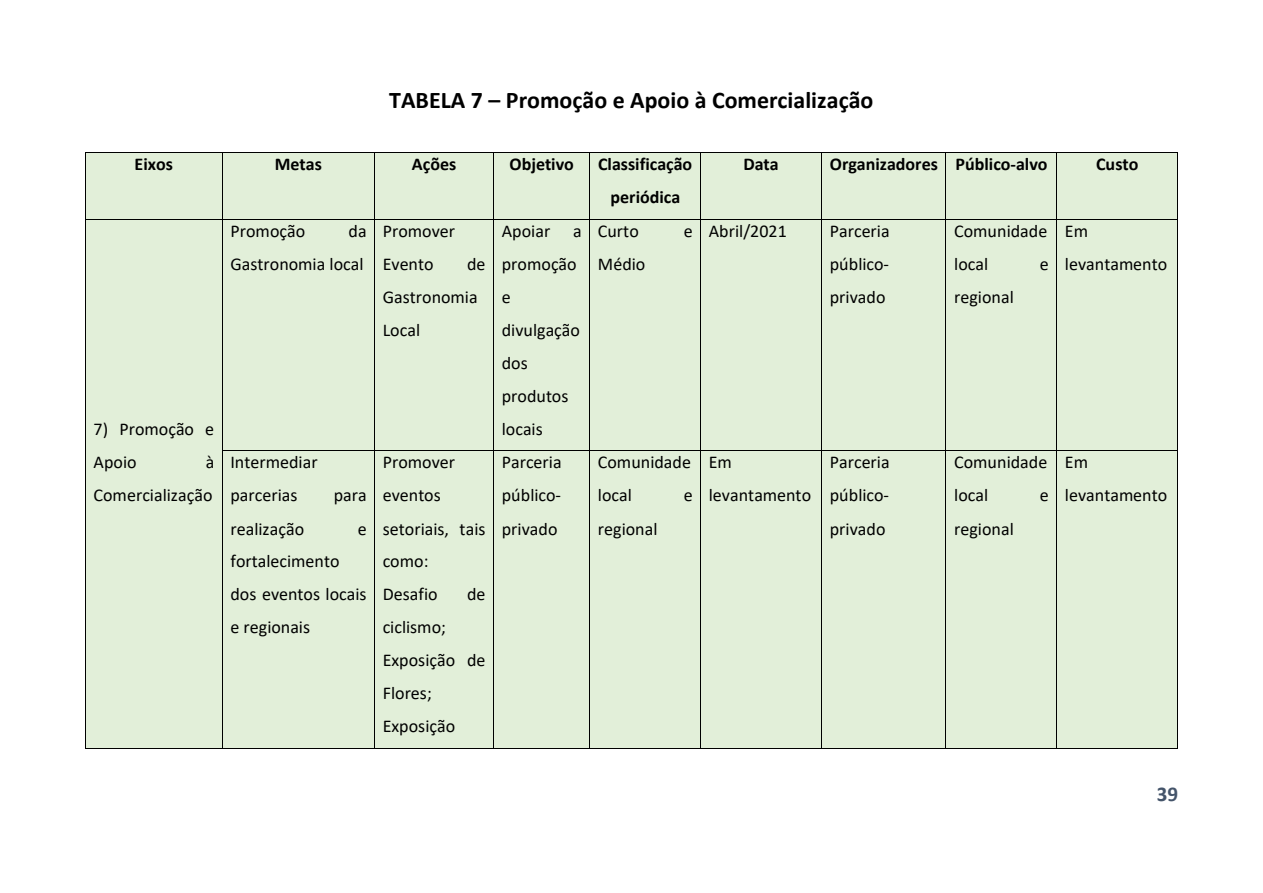
<style>
.page{position:relative;width:1263px;height:893px;background:#fff}
.page>*{position:absolute;margin:0;border:0;box-sizing:border-box;transform-origin:0 0}
.t1{font:700 24px "Calibri";color:#000}
.t2{font:700 21px "Calibri";color:#44546a}
.t3{font:18px/33px "Calibri";color:#000}
.t4{font:700 18px/33px "Calibri";color:#000;text-align:center}
</style>
<div class="page">
<div style="left:86px;top:153px;width:136px;height:66px;background:#e2efd9"></div>
<div style="left:223px;top:153px;width:151px;height:66px;background:#e2efd9"></div>
<div style="left:375px;top:153px;width:118px;height:66px;background:#e2efd9"></div>
<div style="left:494px;top:153px;width:95px;height:66px;background:#e2efd9"></div>
<div style="left:590px;top:153px;width:110px;height:66px;background:#e2efd9"></div>
<div style="left:701px;top:153px;width:120px;height:66px;background:#e2efd9"></div>
<div style="left:822px;top:153px;width:123px;height:66px;background:#e2efd9"></div>
<div style="left:946px;top:153px;width:110px;height:66px;background:#e2efd9"></div>
<div style="left:1057px;top:153px;width:120px;height:66px;background:#e2efd9"></div>
<hr style="left:86px;top:152px;width:136px;height:1px;background:#000">
<hr style="left:223px;top:152px;width:151px;height:1px;background:#000">
<hr style="left:375px;top:152px;width:118px;height:1px;background:#000">
<hr style="left:494px;top:152px;width:95px;height:1px;background:#000">
<hr style="left:590px;top:152px;width:110px;height:1px;background:#000">
<hr style="left:701px;top:152px;width:120px;height:1px;background:#000">
<hr style="left:822px;top:152px;width:123px;height:1px;background:#000">
<hr style="left:946px;top:152px;width:110px;height:1px;background:#000">
<hr style="left:1057px;top:152px;width:120px;height:1px;background:#000">
<hr style="left:85px;top:153px;width:1px;height:66px;background:#000">
<hr style="left:222px;top:153px;width:1px;height:66px;background:#000">
<hr style="left:374px;top:153px;width:1px;height:66px;background:#000">
<hr style="left:493px;top:153px;width:1px;height:66px;background:#000">
<hr style="left:589px;top:153px;width:1px;height:66px;background:#000">
<hr style="left:700px;top:153px;width:1px;height:66px;background:#000">
<hr style="left:821px;top:153px;width:1px;height:66px;background:#000">
<hr style="left:945px;top:153px;width:1px;height:66px;background:#000">
<hr style="left:1056px;top:153px;width:1px;height:66px;background:#000">
<hr style="left:1177px;top:153px;width:1px;height:66px;background:#000">
<div style="left:86px;top:220px;width:136px;height:528px;background:#e2efd9"></div>
<div style="left:223px;top:220px;width:151px;height:231px;background:#e2efd9"></div>
<div style="left:375px;top:220px;width:118px;height:231px;background:#e2efd9"></div>
<div style="left:494px;top:220px;width:95px;height:231px;background:#e2efd9"></div>
<div style="left:590px;top:220px;width:110px;height:231px;background:#e2efd9"></div>
<div style="left:701px;top:220px;width:120px;height:231px;background:#e2efd9"></div>
<div style="left:822px;top:220px;width:123px;height:231px;background:#e2efd9"></div>
<div style="left:946px;top:220px;width:110px;height:231px;background:#e2efd9"></div>
<div style="left:1057px;top:220px;width:120px;height:231px;background:#e2efd9"></div>
<hr style="left:86px;top:219px;width:136px;height:1px;background:#000">
<hr style="left:223px;top:219px;width:151px;height:1px;background:#000">
<hr style="left:375px;top:219px;width:118px;height:1px;background:#000">
<hr style="left:494px;top:219px;width:95px;height:1px;background:#000">
<hr style="left:590px;top:219px;width:110px;height:1px;background:#000">
<hr style="left:701px;top:219px;width:120px;height:1px;background:#000">
<hr style="left:822px;top:219px;width:123px;height:1px;background:#000">
<hr style="left:946px;top:219px;width:110px;height:1px;background:#000">
<hr style="left:1057px;top:219px;width:120px;height:1px;background:#000">
<hr style="left:85px;top:220px;width:1px;height:231px;background:#000">
<hr style="left:222px;top:220px;width:1px;height:231px;background:#000">
<hr style="left:374px;top:220px;width:1px;height:231px;background:#000">
<hr style="left:493px;top:220px;width:1px;height:231px;background:#000">
<hr style="left:589px;top:220px;width:1px;height:231px;background:#000">
<hr style="left:700px;top:220px;width:1px;height:231px;background:#000">
<hr style="left:821px;top:220px;width:1px;height:231px;background:#000">
<hr style="left:945px;top:220px;width:1px;height:231px;background:#000">
<hr style="left:1056px;top:220px;width:1px;height:231px;background:#000">
<hr style="left:1177px;top:220px;width:1px;height:231px;background:#000">
<div style="left:223px;top:451px;width:151px;height:297px;background:#e2efd9"></div>
<div style="left:375px;top:451px;width:118px;height:297px;background:#e2efd9"></div>
<div style="left:494px;top:451px;width:95px;height:297px;background:#e2efd9"></div>
<div style="left:590px;top:451px;width:110px;height:297px;background:#e2efd9"></div>
<div style="left:701px;top:451px;width:120px;height:297px;background:#e2efd9"></div>
<div style="left:822px;top:451px;width:123px;height:297px;background:#e2efd9"></div>
<div style="left:946px;top:451px;width:110px;height:297px;background:#e2efd9"></div>
<div style="left:1057px;top:451px;width:120px;height:297px;background:#e2efd9"></div>
<hr style="left:223px;top:451px;width:151px;height:1px;background:#000">
<hr style="left:375px;top:451px;width:118px;height:1px;background:#000">
<hr style="left:494px;top:451px;width:95px;height:1px;background:#000">
<hr style="left:590px;top:451px;width:110px;height:1px;background:#000">
<hr style="left:701px;top:451px;width:120px;height:1px;background:#000">
<hr style="left:822px;top:451px;width:123px;height:1px;background:#000">
<hr style="left:946px;top:451px;width:110px;height:1px;background:#000">
<hr style="left:1057px;top:451px;width:120px;height:1px;background:#000">
<hr style="left:85px;top:451px;width:1px;height:297px;background:#000">
<hr style="left:86px;top:748px;width:136px;height:1px;background:#000">
<hr style="left:222px;top:451px;width:1px;height:297px;background:#000">
<hr style="left:223px;top:748px;width:151px;height:1px;background:#000">
<hr style="left:374px;top:451px;width:1px;height:297px;background:#000">
<hr style="left:375px;top:748px;width:118px;height:1px;background:#000">
<hr style="left:493px;top:451px;width:1px;height:297px;background:#000">
<hr style="left:494px;top:748px;width:95px;height:1px;background:#000">
<hr style="left:589px;top:451px;width:1px;height:297px;background:#000">
<hr style="left:590px;top:748px;width:110px;height:1px;background:#000">
<hr style="left:700px;top:451px;width:1px;height:297px;background:#000">
<hr style="left:701px;top:748px;width:120px;height:1px;background:#000">
<hr style="left:821px;top:451px;width:1px;height:297px;background:#000">
<hr style="left:822px;top:748px;width:123px;height:1px;background:#000">
<hr style="left:945px;top:451px;width:1px;height:297px;background:#000">
<hr style="left:946px;top:748px;width:110px;height:1px;background:#000">
<hr style="left:1056px;top:451px;width:1px;height:297px;background:#000">
<hr style="left:1057px;top:748px;width:120px;height:1px;background:#000">
<hr style="left:1177px;top:451px;width:1px;height:297px;background:#000">
<h1 class="t1" style="left:389px;top:90px;width:486px">TABELA 7 – Promoção e Apoio à Comercialização</h1>
<p class="t4" style="left:135px;top:149px;width:40px">Eixos</p>
<p class="t4" style="left:275px;top:149px;width:48px">Metas</p>
<p class="t4" style="left:412px;top:149px;width:46px">Ações</p>
<p class="t4" style="left:509px;top:149px;width:66px">Objetivo</p>
<p class="t4" style="left:598px;top:149px;width:96px">Classificação periódica</p>
<p class="t4" style="left:743px;top:149px;width:37px">Data</p>
<p class="t4" style="left:830px;top:149px;width:219px">Organizadores Público-alvo</p>
<p class="t4" style="left:1096px;top:149px;width:44px">Custo</p>
<p class="t3" style="left:94px;top:414px;width:122px">7) Promoção e<br>Apoio</p>
<p class="t3" style="left:94px;top:447px;width:122px;text-align:right">à<br>Comercialização</p>
<p class="t3" style="left:230px;top:216px;width:138px;text-align:right">da<br>Gastronomia local</p>
<p class="t3" style="left:383px;top:216px;width:74px">Promover<br>Evento</p>
<p class="t3" style="left:230px;top:216px;width:76px">Promoção</p>
<p class="t3" style="left:383px;top:249px;width:104px;text-indent:84px">de<br>Gastronomia<br>Local</p>
<p class="t3" style="left:230px;top:447px;width:89px">Intermediar parcerias</p>
<p class="t3" style="left:334px;top:480px;width:34px">para</p>
<p class="t3" style="left:230px;top:514px;width:75px">realização</p>
<p class="t3" style="left:358px;top:514px;width:10px">e</p>
<p class="t3" style="left:230px;top:546px;width:138px">fortalecimento dos eventos locais e regionais</p>
<p class="t3" style="left:383px;top:447px;width:104px">Promover eventos setoriais, tais como:<br>Desafio</p>
<p class="t3" style="left:467px;top:579px;width:20px">de</p>
<p class="t3" style="left:383px;top:612px;width:104px">ciclismo;<br>Exposição de<br>Flores;<br>Exposição</p>
<p class="t3" style="left:502px;top:216px;width:50px">Apoiar</p>
<p class="t3" style="left:502px;top:216px;width:82px;text-indent:71px">a promoção e divulgação dos produtos locais</p>
<p class="t3" style="left:598px;top:216px;width:42px">Curto</p>
<p class="t3" style="left:684px;top:216px;width:10px">e</p>
<p class="t3" style="left:598px;top:249px;width:49px">Médio</p>
<p class="t3" style="left:709px;top:216px;width:79px">Abril/2021</p>
<p class="t3" style="left:830px;top:216px;width:61px;text-align:justify">Parceria público&shy;privado</p>
<p class="t3" style="left:954px;top:216px;width:95px">Comunidade local</p>
<p class="t3" style="left:1040px;top:249px;width:10px">e</p>
<p class="t3" style="left:954px;top:282px;width:61px">regional</p>
<p class="t3" style="left:502px;top:447px;width:61px;text-align:justify">Parceria público&shy;privado</p>
<p class="t3" style="left:598px;top:447px;width:95px">Comunidade local</p>
<p class="t3" style="left:684px;top:480px;width:10px">e</p>
<p class="t3" style="left:598px;top:514px;width:61px">regional</p>
<p class="t3" style="left:709px;top:447px;width:104px">Em levantamento</p>
<p class="t3" style="left:830px;top:447px;width:61px;text-align:justify">Parceria público&shy;privado</p>
<p class="t3" style="left:954px;top:447px;width:95px">Comunidade local</p>
<p class="t3" style="left:1040px;top:480px;width:10px">e</p>
<p class="t3" style="left:954px;top:514px;width:61px">regional</p>
<p class="t3" style="left:1065px;top:216px;width:104px">Em levantamento</p>
<p class="t3" style="left:1065px;top:447px;width:104px">Em levantamento</p>
<p class="t2" style="left:1157px;top:785px;width:23px">39</p>
</div>
